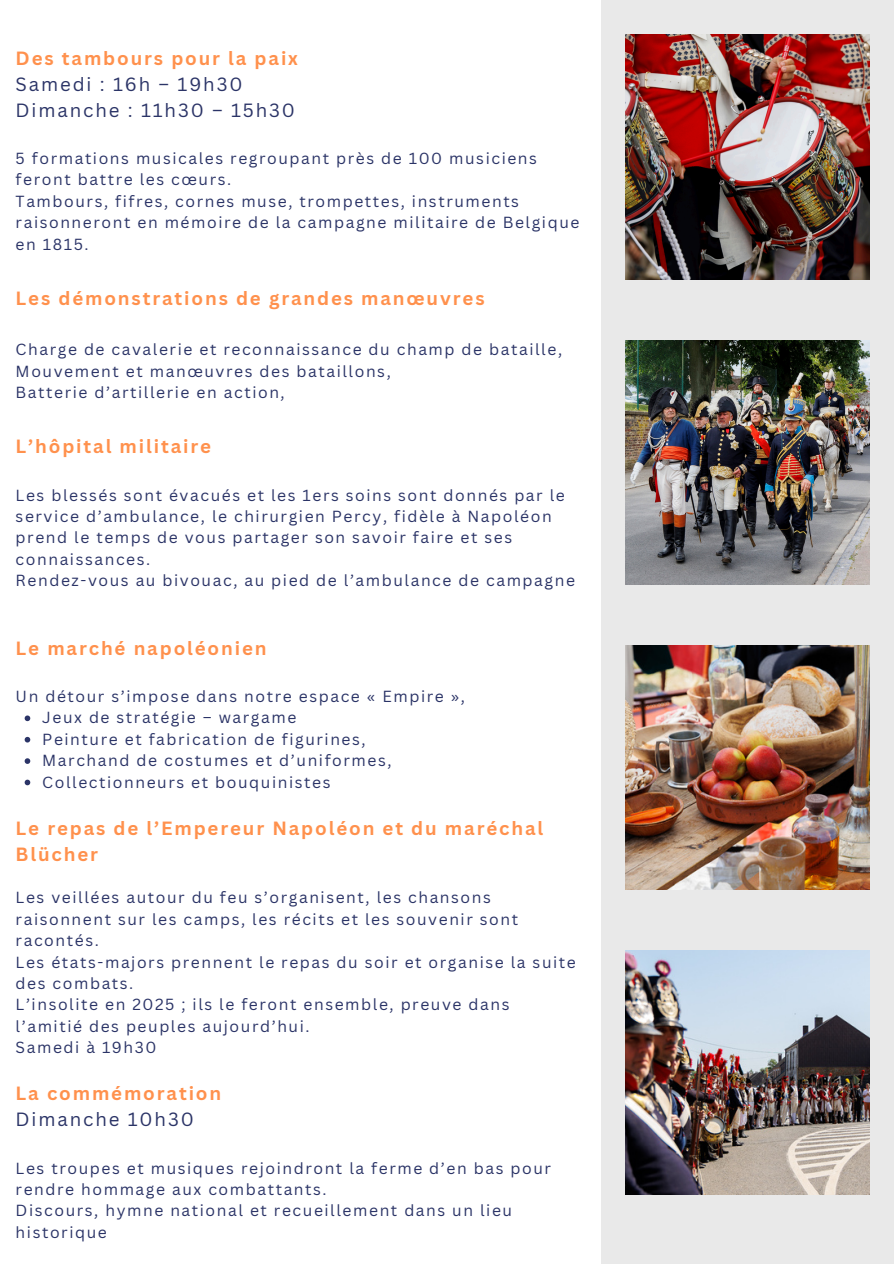
<style>
.page{position:relative;width:894px;height:1264px;background:#fff}
.page>*{position:absolute;margin:0;border:0;box-sizing:border-box;transform-origin:0 0}
.t1{font:700 18.6px/25.8px "Canva Sans";letter-spacing:.1em;color:#ff914d}
.t2{font:18.6px/25.8px "Canva Sans";letter-spacing:.1em;color:#2b3467}
.t3{font:15.6px/21.3px "Canva Sans";letter-spacing:.1em;color:#2b3467}
.s1{font-weight:700;color:#ff914d}
.s2{font-weight:400;color:#2b3467}
</style>
<div class="page">
<div style="left:600px;top:0;width:293px;height:1263px;background:#e9e9e9"></div>
<svg style="left:25px;top:715px;width:5px;height:6px"></svg>
<svg style="left:25px;top:737px;width:5px;height:5px"></svg>
<svg style="left:25px;top:758px;width:5px;height:6px"></svg>
<svg style="left:25px;top:779px;width:5px;height:6px"></svg>
<img style="left:625px;top:35px;width:244px;height:244px">
<img style="left:625px;top:950px;width:244px;height:244px">
<img style="left:625px;top:645px;width:244px;height:244px">
<img style="left:625px;top:340px;width:244px;height:244px">
<h2 class="t2" style="left:16px;top:45px;width:284px"><span class="s1">Des tambours pour la paix<br></span>Samedi : 16h – 19h30<br>Dimanche : 11h30 – 15h30</h2>
<p class="t3" style="left:16px;top:147px;width:522px">5 formations musicales regroupant près de 100 musiciens feront battre les cœurs.</p>
<p class="t3" style="left:16px;top:190px;width:565px">Tambours, fifres, cornes muse, trompettes, instruments raisonneront en mémoire de la campagne militaire de Belgique en 1815.</p>
<h1 class="t1" style="left:16px;top:284px;width:470px">Les démonstrations de grandes manœuvres</h1>
<p class="t3" style="left:16px;top:338px;width:548px">Charge de cavalerie et reconnaissance du champ de bataille,</p>
<p class="t3" style="left:16px;top:360px;width:376px">Mouvement et manœuvres des bataillons,</p>
<p class="t3" style="left:16px;top:381px;width:270px">Batterie d’artillerie en action,</p>
<h1 class="t1" style="left:16px;top:433px;width:197px">L’hôpital militaire</h1>
<p class="t3" style="left:16px;top:484px;width:550px">Les blessés sont évacués et les 1ers soins sont donnés par le service d’ambulance, le chirurgien Percy, fidèle à Napoléon prend le temps de vous partager son savoir faire et ses connaissances.</p>
<p class="t3" style="left:16px;top:569px;width:560px">Rendez-vous au bivouac, au pied de l’ambulance de campagne</p>
<h1 class="t1" style="left:16px;top:634px;width:252px">Le marché napoléonien</h1>
<p class="t3" style="left:16px;top:685px;width:451px">Un détour s’impose dans notre espace « Empire »,</p>
<p class="t3" style="left:42px;top:706px;width:255px">Jeux de stratégie – wargame</p>
<p class="t3" style="left:42px;top:728px;width:325px">Peinture et fabrication de figurines,</p>
<p class="t3" style="left:42px;top:749px;width:351px">Marchand de costumes et d’uniformes,</p>
<p class="t3" style="left:42px;top:770px;width:289px">Collectionneurs et bouquinistes</p>
<h1 class="t1" style="left:16px;top:814px;width:529px">Le repas de l’Empereur Napoléon et du maréchal<br>Blücher</h1>
<p class="t3" style="left:16px;top:886px;width:504px">Les veillées autour du feu s’organisent, les chansons raisonnent sur les camps, les récits et les souvenir sont racontés.</p>
<p class="t3" style="left:16px;top:950px;width:561px">Les états-majors prennent le repas du soir et organise la suite des combats.</p>
<p class="t3" style="left:16px;top:993px;width:495px">L’insolite en 2025 ; ils le feront ensemble, preuve dans l’amitié des peuples aujourd’hui.</p>
<p class="t3" style="left:16px;top:1036px;width:142px">Samedi à 19h30</p>
<h2 class="t1" style="left:16px;top:1080px;width:207px">La commémoration<br><span class="s2">Dimanche 10h30</span></h2>
<p class="t3" style="left:16px;top:1156px;width:536px">Les troupes et musiques rejoindront la ferme d’en bas pour rendre hommage aux combattants.</p>
<p class="t3" style="left:16px;top:1199px;width:498px">Discours, hymne national et recueillement dans un lieu historique</p>
</div>
